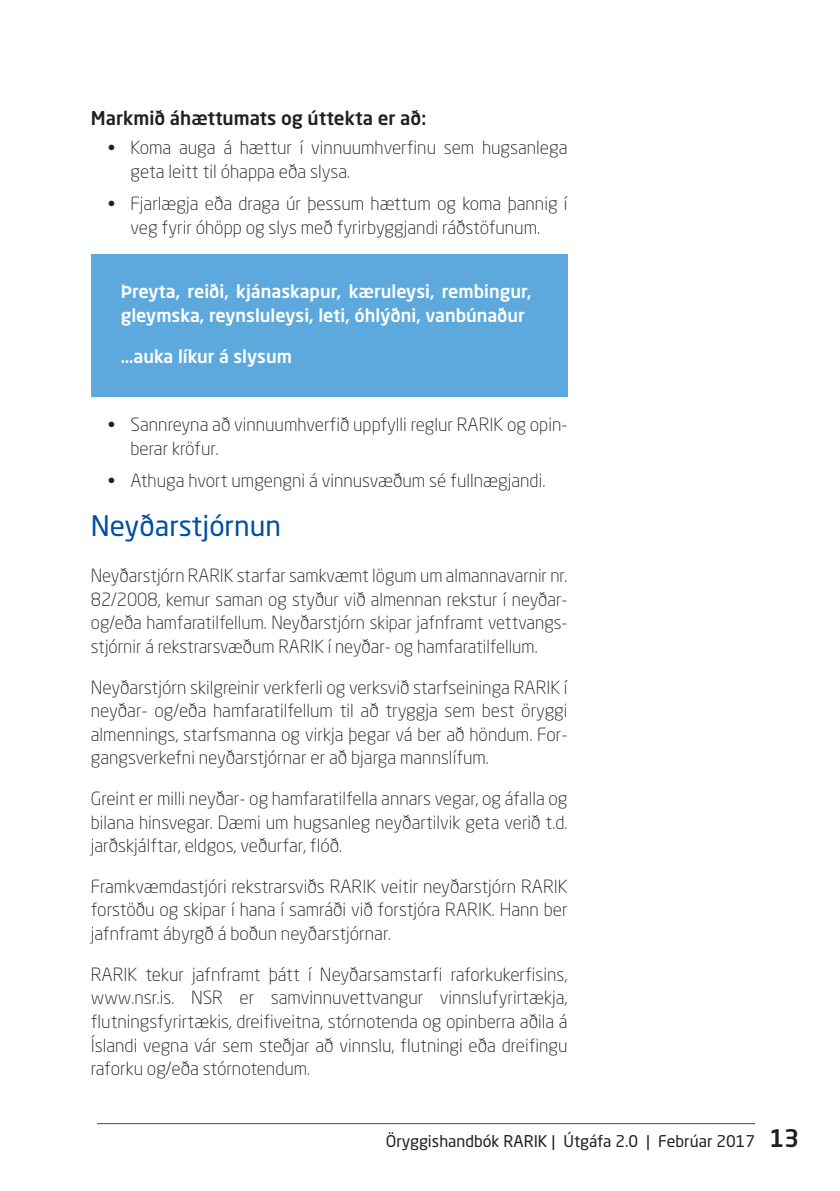
<style>
.page{position:relative;width:840px;height:1191px;background:#fff}
.page>*{position:absolute;margin:0;border:0;box-sizing:border-box;transform-origin:0 0}
.t1{font:28px "Neo Sans Std";color:#034ea2}
.t2{font:500 18.8px "Neo Sans Std";color:#231f20}
.t3{font:300 18px/23.6px "Neo Sans Std";color:#231f20;text-align:justify}
.t4{font:500 18px/24px "Neo Sans Std";color:#fff}
.t5{font:16px "Neo Sans Std";color:#231f20}
.s1{font-weight:500;font-size:24px}
</style>
<div class="page">
<hr style="left:97px;top:1123px;width:657px;height:1px;background:#534b48">
<div style="left:91px;top:254px;width:476px;height:143px;background:#5da9dd"></div>
<p class="t2" style="left:91px;top:106px;width:337px">Markmið áhættumats og úttekta er að:</p>
<p class="t3" style="left:130px;top:136px;width:438px;text-indent:-23px">• Koma auga á hættur í vinnuumhverfinu sem hugsanlega geta leitt til óhappa eða slysa.</p>
<p class="t3" style="left:108px;top:191px;width:461px;text-align:center">• Fjarlægja eða draga úr þessum hættum og koma þannig í veg fyrir óhöpp og slys með fyrirbyggjandi ráðstöfunum.</p>
<p class="t4" style="left:121px;top:279px;width:412px">Þreyta, reiði, kjánaskapur, kæruleysi, rembingur, gleymska, reynsluleysi, leti, óhlýðni, vanbúnaður</p>
<p class="t4" style="left:121px;top:344px;width:172px">…auka líkur á slysum</p>
<p class="t3" style="left:130px;top:412px;width:438px;text-indent:-23px">• Sannreyna að vinnuumhverfið uppfylli reglur RARIK og opin&shy;berar kröfur.</p>
<p class="t3" style="left:108px;top:468px;width:439px">• Athuga hvort umgengni á vinnusvæðum sé fullnægjandi.</p>
<h1 class="t1" style="left:91px;top:508px;width:192px">Neyðarstjórnun</h1>
<p class="t3" style="left:91px;top:563px;width:478px">Neyðarstjórn RARIK starfar samkvæmt lögum um almannavarnir nr.<br>82/2008, kemur saman og styður við almennan rekstur í neyðar&shy;og/eða hamfaratilfellum. Neyðarstjórn skipar jafnframt vettvangs&shy;stjórnir á rekstrarsvæðum RARIK í neyðar- og hamfaratilfellum.</p>
<p class="t3" style="left:91px;top:675px;width:478px">Neyðarstjórn skilgreinir verkferli og verksvið starfseininga RARIK í neyðar- og/eða hamfaratilfellum til að tryggja sem best öryggi almennings, starfsmanna og virkja þegar vá ber að höndum. For&shy;gangsverkefni neyðarstjórnar er að bjarga mannslífum.</p>
<p class="t3" style="left:91px;top:786px;width:478px">Greint er milli neyðar- og hamfaratilfella annars vegar, og áfalla og bilana hinsvegar. Dæmi um hugsanleg neyðartilvik geta verið t.d. jarðskjálftar, eldgos, veðurfar, flóð.</p>
<p class="t3" style="left:91px;top:874px;width:478px">Framkvæmdastjóri rekstrarsviðs RARIK veitir neyðarstjórn RARIK forstöðu og skipar í hana í samráði við forstjóra RARIK. Hann ber jafnframt ábyrgð á boðun neyðarstjórnar.</p>
<p class="t3" style="left:91px;top:962px;width:478px">RARIK tekur jafnframt þátt í Neyðarsamstarfi raforkukerfisins, www.nsr.is. NSR er samvinnuvettvangur vinnslufyrirtækja, flutningsfyrirtækis, dreifiveitna, stórnotenda og opinberra aðila á Íslandi vegna vár sem steðjar að vinnslu, flutningi eða dreifingu raforku og/eða stórnotendum.</p>
<p class="t5" style="left:385px;top:1130px;width:415px">Öryggishandbók RARIK | Útgáfa 2.0 | Febrúar 2017 <span class="s1">13</span></p>
</div>
